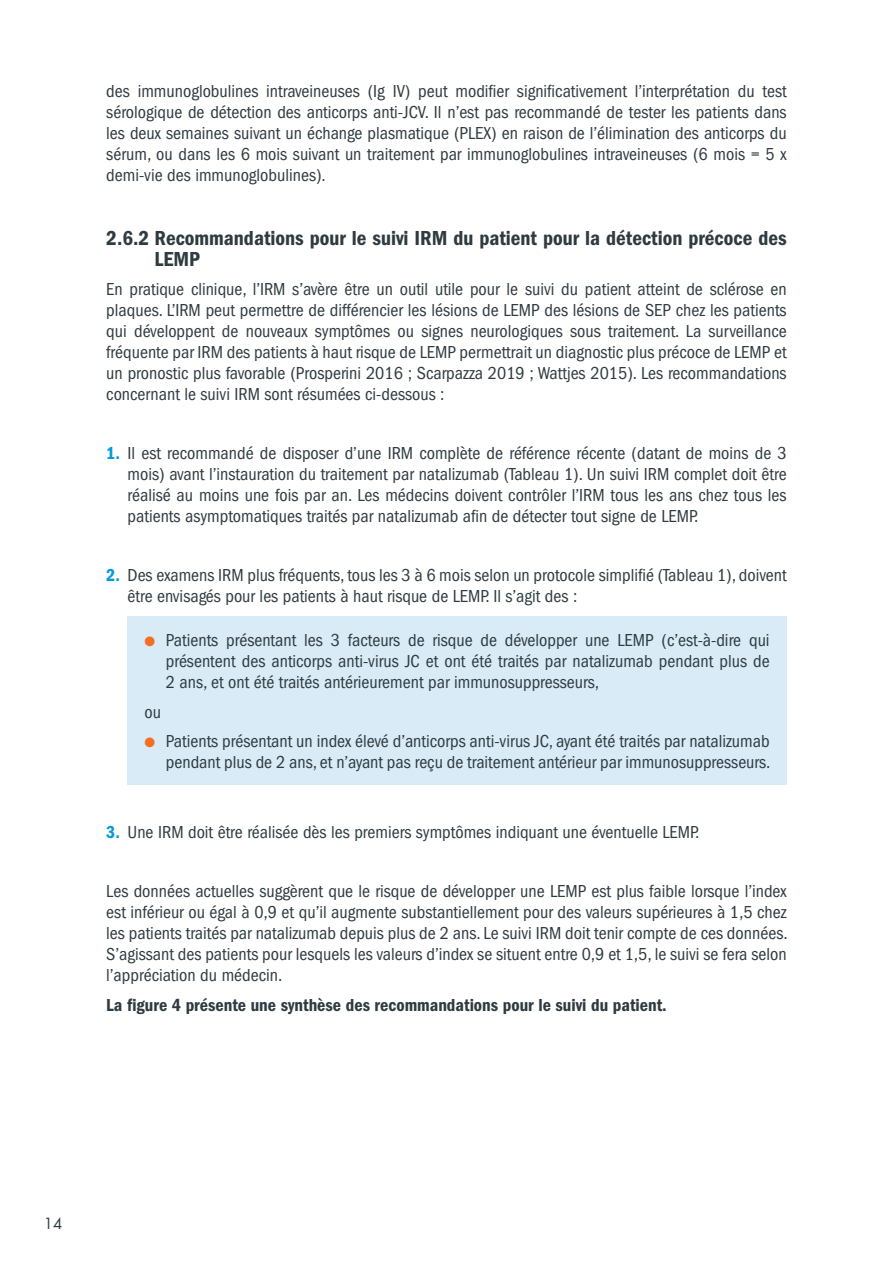
<style>
.page{position:relative;width:893px;height:1263px;background:#fff}
.page>*{position:absolute;margin:0;border:0;box-sizing:border-box;transform-origin:0 0}
.t1{font:21px/21px "ITC Franklin Gothic Std Dm Cd";color:#2f3b41}
.t2{font:condensed 18px/21px "ITC Franklin Gothic Std";color:#2f3b41;text-align:justify}
.t3{font:18px "ITC Franklin Gothic Std Dm Cd";color:#2f3b41}
.t4{font:15px "Futura Std";color:#2f3b41}
.s1{font-family:"ITC Franklin Gothic Std Dm Cd";font-stretch:normal;color:#069ad9}
.s2{color:#f36e21}
</style>
<div class="page">
<div style="left:128px;top:617px;width:659px;height:168px;background:#d9ebf7"></div>
<p class="t2" style="left:106px;top:81px;width:682px">des immunoglobulines intraveineuses (Ig IV) peut modifier significativement l’interprétation du test sérologique de détection des anticorps anti-JCV. Il n’est pas recommandé de tester les patients dans les deux semaines suivant un échange plasmatique (PLEX) en raison de l’élimination des anticorps du sérum, ou dans les 6 mois suivant un traitement par immunoglobulines intraveineuses (6 mois = 5 x demi-vie des immunoglobulines).</p>
<p class="t1" style="left:155px;top:227px;width:634px;text-indent:-48px">2.6.2 Recommandations pour le suivi IRM du patient pour la détection précoce des<br>LEMP</p>
<p class="t2" style="left:106px;top:279px;width:682px">En pratique clinique, l’IRM s’avère être un outil utile pour le suivi du patient atteint de sclérose en plaques. L’IRM peut permettre de différencier les lésions de LEMP des lésions de SEP chez les patients qui développent de nouveaux symptômes ou signes neurologiques sous traitement. La surveillance fréquente par IRM des patients à haut risque de LEMP permettrait un diagnostic plus précoce de LEMP et un pronostic plus favorable (Prosperini 2016 ; Scarpazza 2019 ; Wattjes 2015). Les recommandations concernant le suivi IRM sont résumées ci-dessous :</p>
<p class="t2" style="left:128px;top:443px;width:661px;text-indent:-21px"><span class="s1">1.</span> Il est recommandé de disposer d’une IRM complète de référence récente (datant de moins de 3 mois) avant l’instauration du traitement par natalizumab (Tableau 1). Un suivi IRM complet doit être réalisé au moins une fois par an. Les médecins doivent contrôler l’IRM tous les ans chez tous les patients asymptomatiques traités par natalizumab afin de détecter tout signe de LEMP.</p>
<p class="t2" style="left:128px;top:565px;width:660px;text-indent:-21px"><span class="s1">2.</span> Des examens IRM plus fréquents, tous les 3 à 6 mois selon un protocole simplifié (Tableau 1), doivent être envisagés pour les patients à haut risque de LEMP. Il s’agit des :</p>
<p class="t2" style="left:166px;top:630px;width:605px;text-indent:-21px"><span class="s2">●</span> Patients présentant les 3 facteurs de risque de développer une LEMP (c’est-à-dire qui présentent des anticorps anti-virus JC et ont été traités par natalizumab pendant plus de 2 ans, et ont été traités antérieurement par immunosuppresseurs,</p>
<p class="t2" style="left:145px;top:701px;width:18px">ou</p>
<p class="t2" style="left:145px;top:731px;width:627px;text-align:right"><span class="s2">●</span> Patients présentant un index élevé d’anticorps anti-virus JC, ayant été traités par natalizumab pendant plus de 2 ans, et n’ayant pas reçu de traitement antérieur par immunosuppresseurs.</p>
<p class="t2" style="left:106px;top:822px;width:595px"><span class="s1">3.</span> Une IRM doit être réalisée dès les premiers symptômes indiquant une éventuelle LEMP.</p>
<p class="t2" style="left:106px;top:881px;width:683px">Les données actuelles suggèrent que le risque de développer une LEMP est plus faible lorsque l’index est inférieur ou égal à 0,9 et qu’il augmente substantiellement pour des valeurs supérieures à 1,5 chez les patients traités par natalizumab depuis plus de 2 ans. Le suivi IRM doit tenir compte de ces données.<br>S’agissant des patients pour lesquels les valeurs d’index se situent entre 0,9 et 1,5, le suivi se fera selon l’appréciation du médecin.</p>
<p class="t3" style="left:106px;top:994px;width:562px">La figure 4 présente une synthèse des recommandations pour le suivi du patient.</p>
<p class="t4" style="left:44px;top:1213px;width:20px">14</p>
</div>
